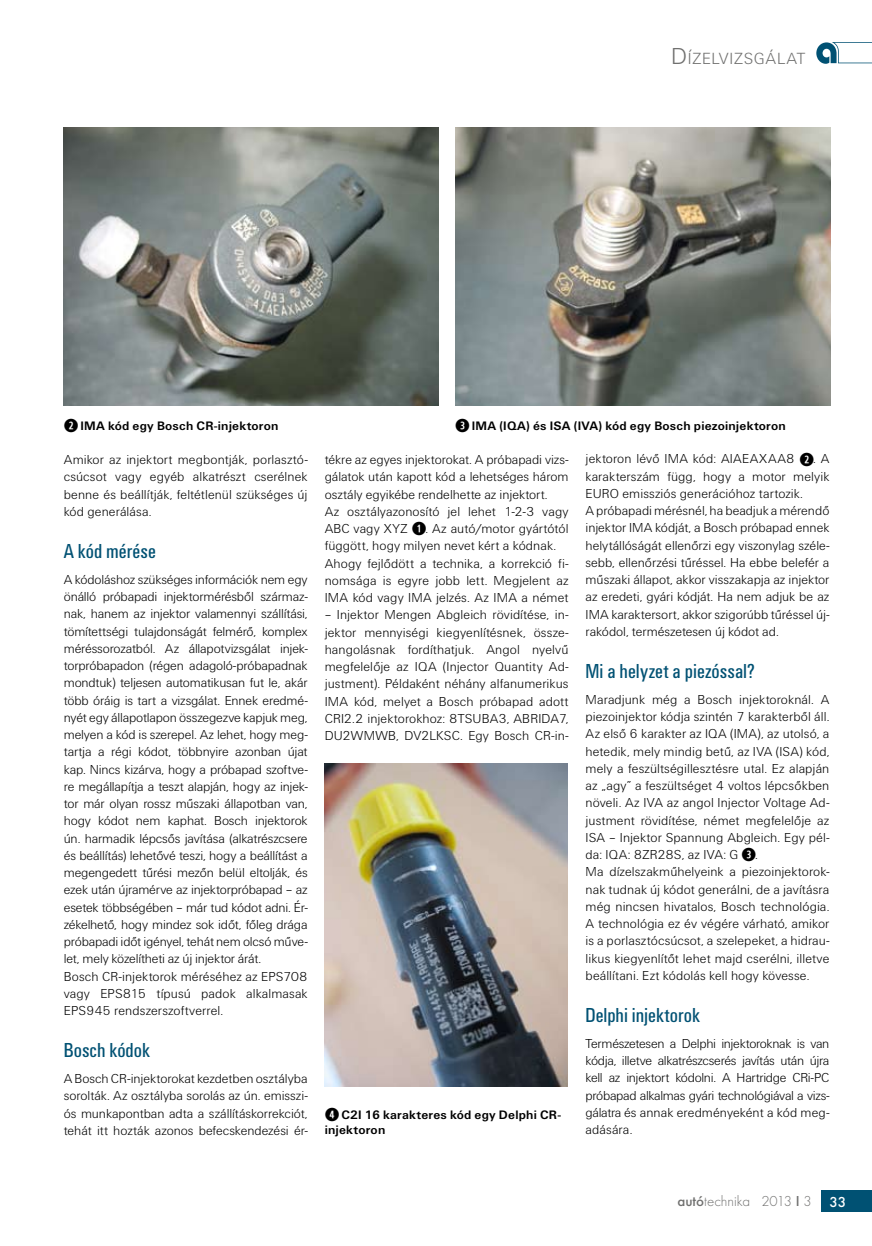
<style>
.page{position:relative;width:872px;height:1246px;background:#fff}
.page>*{position:absolute;margin:0;border:0;box-sizing:border-box;transform-origin:0 0}
.t1{font:21px "U001 Con";color:#005173}
.t2{font:16.8px "U001 Lig";letter-spacing:.025em;color:#70706f}
.t3{font:300 15px "Futura TOT";color:#70706f}
.t4{font:13.5px/17.2px "U001 Lig";letter-spacing:-.005em;color:#000;text-align:justify}
.t5{font:700 12.75px/15.3px "U001";letter-spacing:.015em;color:#000}
.s1{font-size:24px}
.s2{font-family:"Combi Numerals Ltd";font-weight:400;font-size:18px}
.s3{font-family:"Combi Numerals Ltd";font-size:18px}
.s4{font-weight:500}
.s5{font-weight:500;color:#fff}
</style>
<div class="page">
<div style="left:821px;top:1191px;width:51px;height:21px;background:#005173"></div>
<svg style="left:816px;top:42px;width:56px;height:22px"></svg>
<img style="left:64px;top:128px;width:374px;height:277px">
<img style="left:455px;top:128px;width:375px;height:277px">
<img style="left:325px;top:763px;width:242px;height:323px">
<p class="t2" style="left:671px;top:49px;width:136px"><span class="s1">D</span>ÍZELVIZSGÁLAT</p>
<p class="t5" style="left:64px;top:418px;width:216px"><span class="s2">➋</span> IMA kód egy Bosch CR-injektoron</p>
<p class="t5" style="left:455px;top:418px;width:332px"><span class="s2">➌</span> IMA (IQA) és ISA (IVA) kód egy Bosch piezoinjektoron</p>
<p class="t4" style="left:64px;top:451px;width:245px">Amikor az injektort megbontják, porlasztó&shy;csúcsot vagy egyéb alkatrészt cserélnek benne és beállítják, feltétlenül szükséges új kód generálása.</p>
<p class="t1" style="left:64px;top:539px;width:94px">A kód mérése</p>
<p class="t4" style="left:64px;top:571px;width:245px;text-align:left">A kódoláshoz szükséges információk nem egy önálló próbapadi injektormérésből származ&shy;nak, hanem az injektor valamennyi szállítási, tömítettségi tulajdonságát felmérő, komplex méréssorozatból. Az állapotvizsgálat injek&shy;torpróbapadon (régen adagoló-próbapadnak mondtuk) teljesen automatikusan fut le, akár több óráig is tart a vizsgálat. Ennek eredmé&shy;nyét egy állapotlapon összegezve kapjuk meg, melyen a kód is szerepel. Az lehet, hogy meg&shy;tartja a régi kódot, többnyire azonban újat kap. Nincs kizárva, hogy a próbapad szoftve&shy;re megállapítja a teszt alapján, hogy az injek&shy;tor már olyan rossz műszaki állapotban van, hogy kódot nem kaphat. Bosch injektorok ún. harmadik lépcsős javítása (alkatrészcsere és beállítás) lehetővé teszi, hogy a beállítást a megengedett tűrési mezőn belül eltolják, és ezek után újramérve az injektorpróbapad – az esetek többségében – már tud kódot adni. Ér&shy;zékelhető, hogy mindez sok időt, főleg drága próbapadi időt igényel, tehát nem olcsó műve&shy;let, mely közelítheti az új injektor árát.<br>Bosch CR-injektorok méréséhez az EPS708 vagy EPS815 típusú padok alkalmasak EPS945 rendszerszoftverrel.</p>
<p class="t1" style="left:64px;top:1039px;width:88px">Bosch kódok</p>
<p class="t4" style="left:64px;top:1070px;width:245px">A Bosch CR-injektorokat kezdetben osztályba sorolták. Az osztályba sorolás az ún. emisszi&shy;ós munkapontban adta a szállításkorrekciót, tehát itt hozták azonos befecskendezési ér-</p>
<p class="t4" style="left:585px;top:450px;width:245px;text-align:left">jektoron lévő IMA kód: AIAEAXAA8 <span class="s3">➋</span>. A karakterszám függ, hogy a motor melyik EURO emissziós generációhoz tartozik.<br>A próbapadi mérésnél, ha beadjuk a mérendő injektor IMA kódját, a Bosch próbapad ennek helytállóságát ellenőrzi egy viszonylag széle&shy;sebb, ellenőrzési tűréssel. Ha ebbe belefér a műszaki állapot, akkor visszakapja az injektor az eredeti, gyári kódját. Ha nem adjuk be az IMA karaktersort, akkor szigorúbb tűréssel új&shy;rakódol, természetesen új kódot ad.</p>
<p class="t1" style="left:585px;top:659px;width:171px">Mi a helyzet a piezóssal?</p>
<p class="t4" style="left:585px;top:691px;width:245px;text-align:left">Maradjunk még a Bosch injektoroknál. A piezoinjektor kódja szintén 7 karakterből áll.<br>Az első 6 karakter az IQA (IMA), az utolsó, a hetedik, mely mindig betű, az IVA (ISA) kód, mely a feszültségillesztésre utal. Ez alapján az „agy” a feszültséget 4 voltos lépcsőkben növeli. Az IVA az angol Injector Voltage Ad&shy;justment rövidítése, német megfelelője az ISA – Injektor Spannung Abgleich. Egy pél&shy;da: IQA: 8ZR28S, az IVA: G <span class="s3">➌</span>.<br>Ma dízelszakműhelyeink a piezoinjektorok&shy;nak tudnak új kódot generálni, de a javításra még nincsen hivatalos, Bosch technológia.<br>A technológia ez év végére várható, amikor is a porlasztócsúcsot, a szelepeket, a hidrau&shy;likus kiegyenlítőt lehet majd cserélni, illetve beállítani. Ezt kódolás kell hogy kövesse.</p>
<p class="t1" style="left:585px;top:1003px;width:116px">Delphi injektorok</p>
<p class="t4" style="left:585px;top:1035px;width:245px">Természetesen a Delphi injektoroknak is van kódja, illetve alkatrészcserés javítás után újra kell az injektort kódolni. A Hartridge CRi-PC próbapad alkalmas gyári technológiával a vizs&shy;gálatra és annak eredményeként a kód meg&shy;adására.</p>
<p class="t4" style="left:325px;top:451px;width:245px;text-align:left">tékre az egyes injektorokat. A próbapadi vizs&shy;gálatok után kapott kód a lehetséges három osztály egyikébe rendelhette az injektort.<br>Az osztályazonosító jel lehet 1-2-3 vagy ABC vagy XYZ <span class="s3">➊</span>. Az autó/motor gyártótól függött, hogy milyen nevet kért a kódnak.<br>Ahogy fejlődött a technika, a korrekció fi&shy;nomsága is egyre jobb lett. Megjelent az IMA kód vagy IMA jelzés. Az IMA a német</p>
<p class="t4" style="left:325px;top:606px;width:245px">– Injektor Mengen Abgleich rövidítése, in&shy;jektor mennyiségi kiegyenlítésnek, össze&shy;hangolásnak fordíthatjuk. Angol nyelvű megfelelője az IQA (Injector Quantity Ad&shy;justment). Példaként néhány alfanumerikus IMA kód, melyet a Bosch próbapad adott CRI2.2 injektorokhoz: 8TSUBA3, ABRIDA7, DU2WMWB, DV2LKSC. Egy Bosch CR-in-</p>
<p class="t5" style="left:325px;top:1107px;width:238px"><span class="s2">➍</span> C2I 16 karakteres kód egy Delphi CR&shy;injektoron</p>
<p class="t3" style="left:677px;top:1193px;width:170px"><span class="s4">autó</span>technika 2013 <span class="s4">I</span> 3 <span class="s5">33</span></p>
</div>
